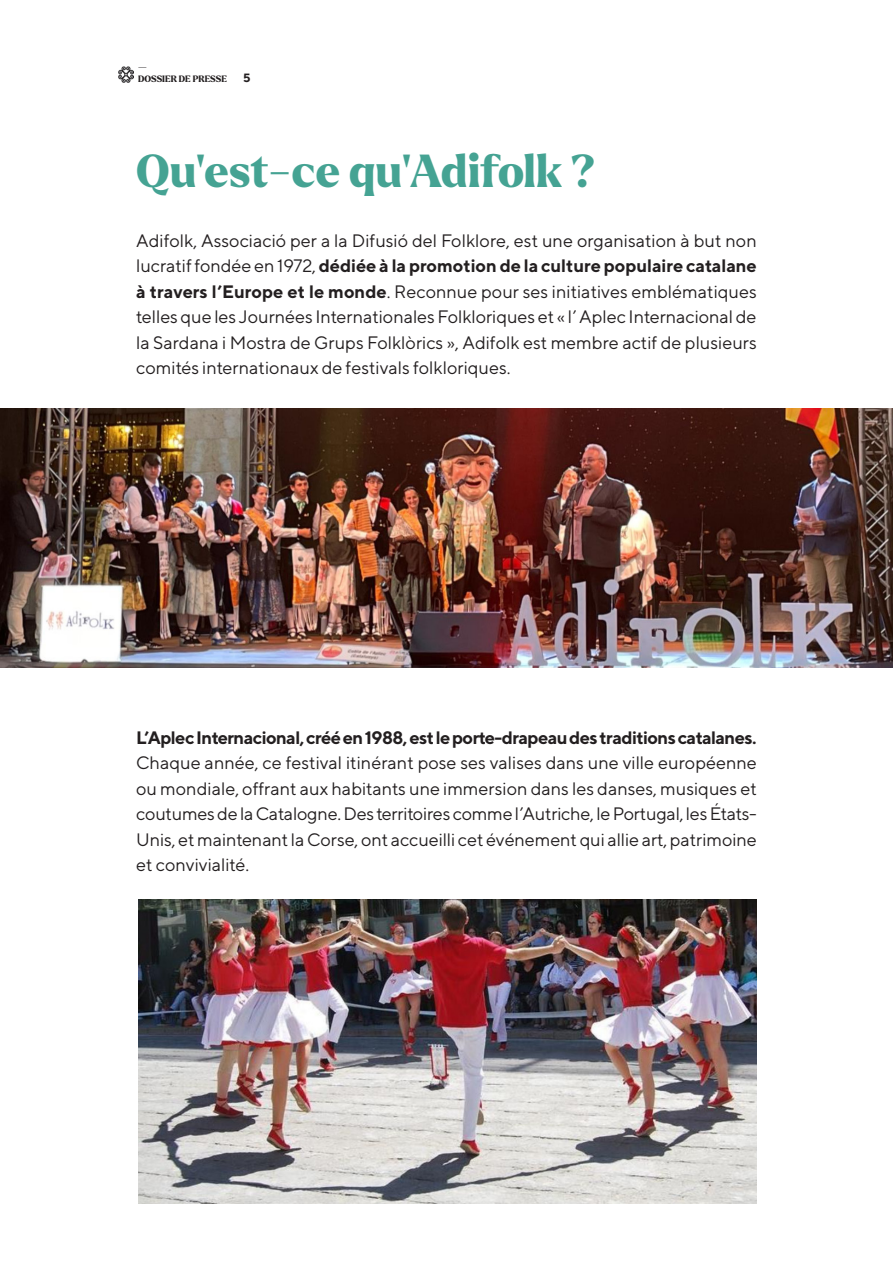
<style>
.page{position:relative;width:893px;height:1263px;background:#fff}
.page>*{position:absolute;margin:0;border:0;box-sizing:border-box;transform-origin:0 0}
.TXT_Puces{font:800 45px "Larken";color:#45a393}
.TXT_Puces-2{font:18px/25.5px "TT Norms";color:#231f20;text-align:justify}
.t1{font:700 12px "TT Norms";color:#231f20}
.t2{font:800 9px "Larken";color:#231f20}
.s1{font-weight:700}
</style>
<div class="page">
<img style="left:0;top:408px;width:893px;height:259px">
<img style="left:138px;top:899px;width:619px;height:304px">
<img style="left:118px;top:66px;width:16px;height:16px">
<p class="t2" style="left:138px;top:61px;width:10px">—</p>
<p class="t2" style="left:138px;top:73px;width:90px">DOSSIER DE PRESSE</p>
<p class="t1" style="left:243px;top:70px;width:9px">5</p>
<p class="TXT_Puces" style="left:136px;top:142px;width:461px">Qu’est-ce qu’Adifolk ?</p>
<p class="TXT_Puces-2" style="left:136px;top:227px;width:622px">Adifolk, Associació per a la Difusió del Folklore, est une organisation à but non lucratif fondée en 1972, <span class="s1">dédiée à la promotion de la culture populaire catalane à travers l’Europe et le monde</span>. Reconnue pour ses initiatives emblématiques telles que les Journées Internationales Folkloriques et « l’ Aplec Internacional de la Sardana i Mostra de Grups Folklòrics », Adifolk est membre actif de plusieurs comités internationaux de festivals folkloriques.</p>
<p class="TXT_Puces-2" style="left:136px;top:724px;width:622px"><span class="s1">L’Aplec Internacional, créé en 1988, est le porte-drapeau des traditions catalanes.<br></span>Chaque année, ce festival itinérant pose ses valises dans une ville européenne ou mondiale, offrant aux habitants une immersion dans les danses, musiques et coutumes de la Catalogne. Des territoires comme l’Autriche, le Portugal, les États-Unis, et maintenant la Corse, ont accueilli cet événement qui allie art, patrimoine et convivialité.</p>
</div>
